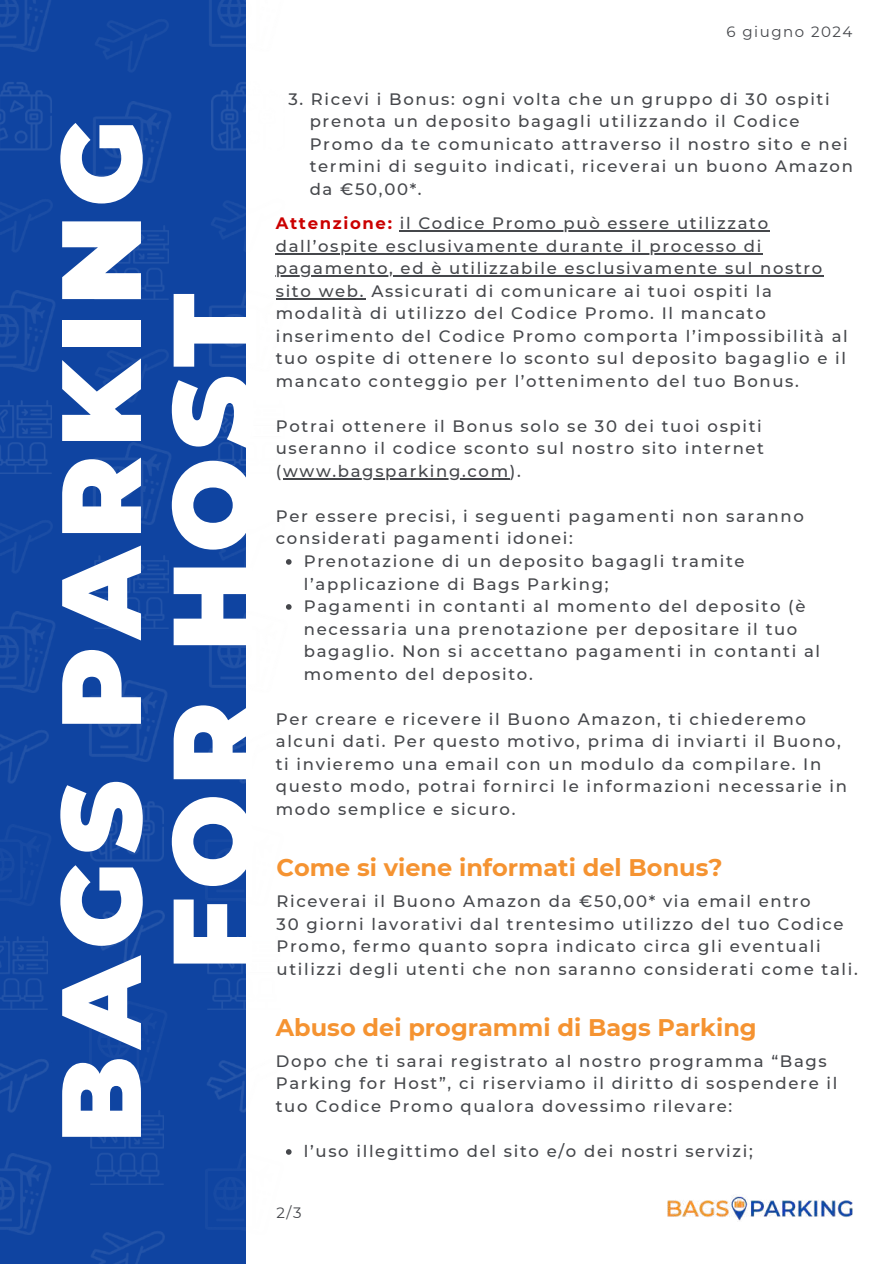
<style>
.page{position:relative;width:894px;height:1264px;background:#fff}
.page>*{position:absolute;margin:0;border:0;box-sizing:border-box;transform-origin:0 0}
.t1{font:900 112.5px/111.4px "Montserrat";letter-spacing:.075em;color:#fff;text-align:center}
.t2{font:700 24px "Montserrat";color:#f59331}
.t3{font:500 16.5px/22.5px "Montserrat";letter-spacing:.1em;color:#45474b}
.t4{font:15px "Montserrat";letter-spacing:.1em;color:#45474b}
.s1{font-weight:700;color:#cb0000}
</style>
<div class="page">
<div style="left:0;top:0;width:246px;height:1263px;background:#0f44a1"></div>
<img style="left:95px;top:20px;width:73px;height:52px">
<img style="left:95px;top:350px;width:73px;height:52px">
<img style="left:0;top:200px;width:52px;height:52px">
<img style="left:211px;top:201px;width:76px;height:54px">
<img style="left:0;top:521px;width:52px;height:52px">
<img style="left:211px;top:522px;width:35px;height:51px">
<img style="left:95px;top:226px;width:73px;height:73px">
<img style="left:0;top:82px;width:52px;height:69px">
<img style="left:211px;top:82px;width:35px;height:69px">
<img style="left:95px;top:555px;width:73px;height:73px">
<img style="left:0;top:400px;width:52px;height:73px">
<img style="left:211px;top:400px;width:35px;height:73px">
<img style="left:93px;top:101px;width:78px;height:81px">
<img style="left:0;top:611px;width:55px;height:81px">
<img style="left:209px;top:613px;width:37px;height:75px">
<img style="left:0;top:0;width:51px;height:51px">
<img style="left:209px;top:0;width:37px;height:47px">
<img style="left:93px;top:443px;width:78px;height:81px">
<img style="left:0;top:291px;width:55px;height:81px">
<img style="left:209px;top:292px;width:79px;height:75px">
<img style="left:0;top:730px;width:49px;height:53px">
<img style="left:207px;top:731px;width:39px;height:52px">
<img style="left:0;top:1059px;width:49px;height:54px">
<img style="left:207px;top:1060px;width:39px;height:53px">
<img style="left:91px;top:910px;width:74px;height:54px">
<img style="left:91px;top:1231px;width:74px;height:32px">
<img style="left:0;top:936px;width:48px;height:73px">
<img style="left:207px;top:936px;width:39px;height:73px">
<img style="left:91px;top:793px;width:73px;height:68px">
<img style="left:91px;top:1110px;width:73px;height:73px">
<img style="left:89px;top:681px;width:78px;height:81px">
<img style="left:0;top:1153px;width:51px;height:81px">
<img style="left:667px;top:1195px;width:185px;height:26px">
<hr style="left:399px;top:230px;width:370px;height:1px;background:#45474b">
<hr style="left:276px;top:253px;width:486px;height:1px;background:#45474b">
<hr style="left:276px;top:275px;width:547px;height:1px;background:#45474b">
<hr style="left:276px;top:298px;width:89px;height:1px;background:#45474b">
<hr style="left:283px;top:478px;width:226px;height:1px;background:#45474b">
<svg style="left:286px;top:559px;width:5px;height:5px"></svg>
<svg style="left:286px;top:604px;width:5px;height:5px"></svg>
<svg style="left:286px;top:1149px;width:5px;height:5px"></svg>
<h1 class="t1" style="left:45px;top:1143px;width:1024px;rotate:-90deg">BAGS PARKING<br>FOR HOST</h1>
<p class="t4" style="left:726px;top:23px;width:128px">6 giugno 2024</p>
<p class="t3" style="left:309px;top:87px;width:544px;text-indent:-21px">3. Ricevi i Bonus: ogni volta che un gruppo di 30 ospiti prenota un deposito bagagli utilizzando il Codice Promo da te comunicato attraverso il nostro sito e nei termini di seguito indicati, riceverai un buono Amazon da €50,00*.</p>
<p class="t3" style="left:276px;top:212px;width:573px"><span class="s1">Attenzione:</span> il Codice Promo può essere utilizzato dall’ospite esclusivamente durante il processo di pagamento, ed è utilizzabile esclusivamente sul nostro sito web. Assicurati di comunicare ai tuoi ospiti la modalità di utilizzo del Codice Promo. Il mancato inserimento del Codice Promo comporta l’impossibilità al tuo ospite di ottenere lo sconto sul deposito bagaglio e il mancato conteggio per l’ottenimento del tuo Bonus.</p>
<p class="t3" style="left:276px;top:415px;width:489px">Potrai ottenere il Bonus solo se 30 dei tuoi ospiti useranno il codice sconto sul nostro sito internet (www.bagsparking.com).</p>
<p class="t3" style="left:276px;top:505px;width:529px">Per essere precisi, i seguenti pagamenti non saranno</p>
<p class="t3" style="left:276px;top:527px;width:298px">considerati pagamenti idonei:</p>
<p class="t3" style="left:304px;top:550px;width:442px">Prenotazione di un deposito bagagli tramite</p>
<p class="t3" style="left:304px;top:572px;width:306px">l’applicazione di Bags Parking;</p>
<p class="t3" style="left:304px;top:595px;width:503px">Pagamenti in contanti al momento del deposito (è</p>
<p class="t3" style="left:304px;top:617px;width:495px">necessaria una prenotazione per depositare il tuo</p>
<p class="t3" style="left:304px;top:640px;width:517px">bagaglio. Non si accettano pagamenti in contanti al</p>
<p class="t3" style="left:304px;top:662px;width:230px">momento del deposito.</p>
<p class="t3" style="left:276px;top:707px;width:572px">Per creare e ricevere il Buono Amazon, ti chiederemo alcuni dati. Per questo motivo, prima di inviarti il Buono, ti invieremo una email con un modulo da compilare. In questo modo, potrai fornirci le informazioni necessarie in modo semplice e sicuro.</p>
<h2 class="t2" style="left:276px;top:852px;width:447px">Come si viene informati del Bonus?</h2>
<p class="t3" style="left:276px;top:889px;width:582px">Riceverai il Buono Amazon da €50,00* via email entro<br>30 giorni lavorativi dal trentesimo utilizzo del tuo Codice Promo, fermo quanto sopra indicato circa gli eventuali utilizzi degli utenti che non saranno considerati come tali.</p>
<h2 class="t2" style="left:276px;top:1012px;width:482px">Abuso dei programmi di Bags Parking</h2>
<p class="t3" style="left:276px;top:1049px;width:563px">Dopo che ti sarai registrato al nostro programma “Bags<br>Parking for Host”, ci riserviamo il diritto di sospendere il tuo Codice Promo qualora dovessimo rilevare:</p>
<p class="t3" style="left:304px;top:1139px;width:450px">l’uso illegittimo del sito e/o dei nostri servizi;</p>
<p class="t4" style="left:276px;top:1203px;width:26px">2/3</p>
</div>
